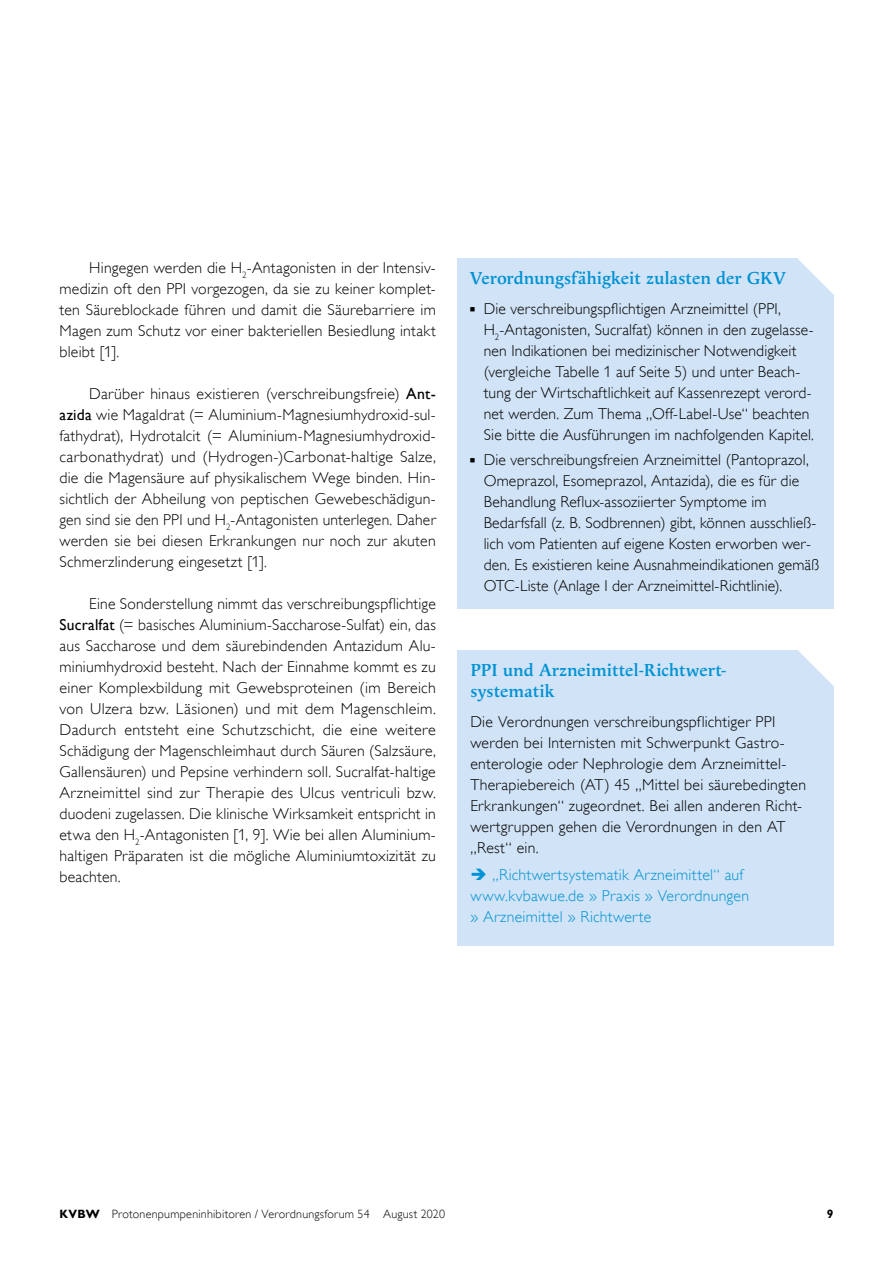
<style>
.page{position:relative;width:893px;height:1263px;background:#fff}
.page>*{position:absolute;margin:0;border:0;box-sizing:border-box;transform-origin:0 0}
.t1{font:600 18px/21px "Apolline Std";letter-spacing:-.005em;color:#0092d4}
.t2{font:300 15.75px/21px "Gill Alt One";letter-spacing:.01em;color:#000;text-align:justify}
.t3{font:300 15.75px/21px "Gill Alt One";letter-spacing:.015em;color:#0092d4}
.t4{font:300 12px "Gill Alt One";letter-spacing:.02em;color:#000}
.t5{font:700 12px "Gill Alt One";color:#000}
.s1{font-weight:400}
.s2{font-weight:700}
</style>
<div class="page">
<div style="left:457px;top:258px;width:376px;height:350px;background:#d1e3f6"></div>
<svg style="left:797px;top:258px;width:37px;height:38px"></svg>
<div style="left:458px;top:650px;width:376px;height:296px;background:#d1e3f6"></div>
<svg style="left:798px;top:650px;width:36px;height:36px"></svg>
<p class="t2" style="left:60px;top:257px;width:378px;text-indent:30px">Hingegen werden die H<sub>2</sub>-Antagonisten in der Intensiv&shy;medizin oft den PPI vorgezogen, da sie zu keiner komplet&shy;ten Säureblockade führen und damit die Säurebarriere im Magen zum Schutz vor einer bakteriellen Besiedlung intakt bleibt [1].</p>
<p class="t2" style="left:60px;top:383px;width:378px;text-indent:30px">Darüber hinaus existieren (verschreibungsfreie) <span class="s1">Ant&shy;azida</span> wie Magaldrat (= Aluminium-Magnesiumhydroxid-sul&shy;fathydrat), Hydrotalcit (= Aluminium-Magnesiumhydroxid&shy;carbonathydrat) und (Hydrogen-)Carbonat-haltige Salze, die die Magensäure auf physikalischem Wege binden. Hin&shy;sichtlich der Abheilung von peptischen Gewebeschädigun&shy;gen sind sie den PPI und H<sub>2</sub>-Antagonisten unterlegen. Daher werden sie bei diesen Erkrankungen nur noch zur akuten Schmerzlinderung eingesetzt [1].</p>
<p class="t2" style="left:60px;top:593px;width:378px;text-indent:30px">Eine Sonderstellung nimmt das verschreibungspflichtige <span class="s1">Sucralfat</span> (= basisches Aluminium-Saccharose-Sulfat) ein, das aus Saccharose und dem säurebindenden Antazidum Alu&shy;miniumhydroxid besteht. Nach der Einnahme kommt es zu einer Komplexbildung mit Gewebsproteinen (im Bereich von Ulzera bzw. Läsionen) und mit dem Magenschleim.<br>Dadurch entsteht eine Schutzschicht, die eine weitere Schädigung der Magenschleimhaut durch Säuren (Salzsäure, Gallensäuren) und Pepsine verhindern soll. Sucralfat-haltige Arzneimittel sind zur Therapie des Ulcus ventriculi bzw. duodeni zugelassen. Die klinische Wirksamkeit entspricht in etwa den H<sub>2</sub>-Antagonisten [1, 9]. Wie bei allen Aluminium&shy;haltigen Präparaten ist die mögliche Aluminiumtoxizität zu beachten.</p>
<p class="t1" style="left:470px;top:268px;width:317px">Verordnungsfähigkeit zulasten der GKV</p>
<p class="t2" style="left:484px;top:298px;width:332px;text-align:left">Die verschreibungspflichtigen Arzneimittel (PPI, H<sub>2</sub>-Antagonisten, Sucralfat) können in den zugelasse&shy;nen Indikationen bei medizinischer Notwendigkeit (vergleiche Tabelle 1 auf Seite 5) und unter Beach&shy;tung der Wirtschaftlichkeit auf Kassenrezept verord&shy;net werden. Zum Thema „Off-Label-Use“ beachten Sie bitte die Ausführungen im nachfolgenden Kapitel.</p>
<p class="t2" style="left:484px;top:449px;width:337px;text-align:left">Die verschreibungsfreien Arzneimittel (Pantoprazol, Omeprazol, Esomeprazol, Antazida), die es für die Behandlung Reflux-assoziierter Symptome im Bedarfsfall (z. B. Sodbrennen) gibt, können ausschließ&shy;lich vom Patienten auf eigene Kosten erworben wer&shy;den. Es existieren keine Ausnahmeindikationen gemäß OTC-Liste (Anlage I der Arzneimittel-Richtlinie).</p>
<p class="t1" style="left:470px;top:660px;width:257px">PPI und Arzneimittel-Richtwert&shy;systematik</p>
<p class="t2" style="left:470px;top:711px;width:337px;text-align:left">Die Verordnungen verschreibungspflichtiger PPI werden bei Internisten mit Schwerpunkt Gastro&shy;enterologie oder Nephrologie dem Arzneimittel-Therapiebereich (AT) 45 „Mittel bei säurebedingten Erkrankungen“ zugeordnet. Bei allen anderen Richt&shy;wertgruppen gehen die Verordnungen in den AT „Rest“ ein.</p>
<p class="t3" style="left:470px;top:864px;width:280px">➔ „Richtwertsystematik Arzneimittel“ auf www.kvbawue.de » Praxis » Verordnungen » Arzneimittel » Richtwerte</p>
<p class="t4" style="left:60px;top:1207px;width:387px"><span class="s2">KVBW</span> Protonenpumpeninhibitoren / Verordnungsforum 54 August 2020</p>
<p class="t5" style="left:827px;top:1207px;width:8px">9</p>
</div>
